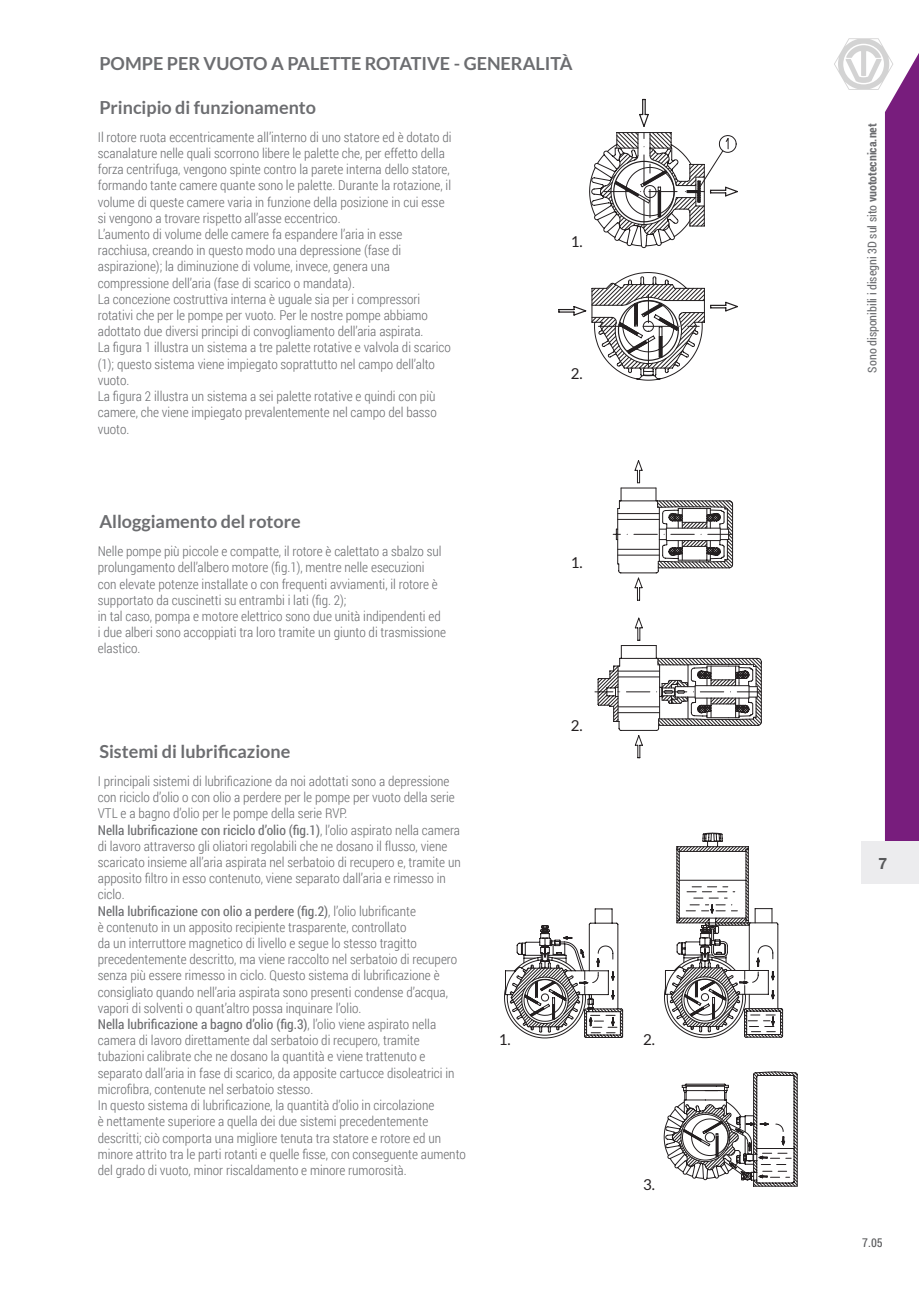
<style>
.page{position:relative;width:919px;height:1289px;background:#fff}
.page>*{position:absolute;margin:0;border:0;box-sizing:border-box;transform-origin:0 0}
.t1{font:700 18px "Lato";color:#6c6d70}
.t2{font:700 15.75px "Helvetica Neue LT Std";color:#57585a}
.t3{font:15px "Lato";color:#231f20}
.t4{font:300 13.5px/16.2px "Roboto Condensed";color:#6c6d70}
.t5{font:12px "Roboto Condensed";color:#6c6d70}
.t6{font:12px "Roboto Condensed";color:#57585a}
.s1{font-weight:400}
.s2{font-weight:700}
</style>
<div class="page">
<div style="left:861px;top:840px;width:57px;height:43px;background:#ececee"></div>
<svg style="left:589px;top:98px;width:149px;height:151px"></svg>
<svg style="left:558px;top:272px;width:180px;height:109px"></svg>
<svg style="left:594px;top:617px;width:168px;height:142px"></svg>
<svg style="left:834px;top:38px;width:84px;height:803px"></svg>
<svg style="left:612px;top:460px;width:122px;height:141px"></svg>
<svg style="left:504px;top:908px;width:120px;height:130px"></svg>
<svg style="left:664px;top:832px;width:120px;height:206px"></svg>
<svg style="left:663px;top:1071px;width:135px;height:115px"></svg>
<h1 class="t1" style="left:99px;top:53px;width:475px">POMPE PER VUOTO A PALETTE ROTATIVE - GENERALITÀ</h1>
<h1 class="t1" style="left:99px;top:97px;width:218px">Principio di funzionamento</h1>
<p class="t4" style="left:98px;top:128px;width:355px">Il rotore ruota eccentricamente all’interno di uno statore ed è dotato di scanalature nelle quali scorrono libere le palette che, per effetto della forza centrifuga, vengono spinte contro la parete interna dello statore, formando tante camere quante sono le palette. Durante la rotazione, il volume di queste camere varia in funzione della posizione in cui esse si vengono a trovare rispetto all’asse eccentrico.<br>L’aumento di volume delle camere fa espandere l’aria in esse racchiusa, creando in questo modo una depressione (fase di aspirazione); la diminuzione di volume, invece, genera una compressione dell’aria (fase di scarico o mandata).<br>La concezione costruttiva interna è uguale sia per i compressori rotativi che per le pompe per vuoto. Per le nostre pompe abbiamo adottato due diversi principi di convogliamento dell’aria aspirata.<br>La figura 1 illustra un sistema a tre palette rotative e valvola di scarico (1); questo sistema viene impiegato soprattutto nel campo dell’alto vuoto.<br>La figura 2 illustra un sistema a sei palette rotative e quindi con più camere, che viene impiegato prevalentemente nel campo del basso vuoto.</p>
<h1 class="t1" style="left:99px;top:511px;width:203px">Alloggiamento del rotore</h1>
<p class="t4" style="left:98px;top:542px;width:349px">Nelle pompe più piccole e compatte, il rotore è calettato a sbalzo sul prolungamento dell’albero motore (fig.1), mentre nelle esecuzioni con elevate potenze installate o con frequenti avviamenti, il rotore è supportato da cuscinetti su entrambi i lati (fig. 2);<br>in tal caso, pompa e motore elettrico sono due unità indipendenti ed i due alberi sono accoppiati tra loro tramite un giunto di trasmissione elastico.</p>
<h1 class="t1" style="left:99px;top:741px;width:192px">Sistemi di lubrificazione</h1>
<p class="t4" style="left:98px;top:772px;width:369px">I principali sistemi di lubrificazione da noi adottati sono a depressione con riciclo d’olio o con olio a perdere per le pompe per vuoto della serie VTL e a bagno d’olio per le pompe della serie RVP.<br><span class="s1">Nella lubrificazione con riciclo d’olio (fig.1)</span>, l’olio aspirato nella camera di lavoro attraverso gli oliatori regolabili che ne dosano il flusso, viene scaricato insieme all’aria aspirata nel serbatoio di recupero e, tramite un apposito filtro in esso contenuto, viene separato dall’aria e rimesso in ciclo.<br><span class="s1">Nella lubrificazione con olio a perdere (fig.2)</span>, l’olio lubrificante<br>è contenuto in un apposito recipiente trasparente, controllato<br>da un interruttore magnetico di livello e segue lo stesso tragitto precedentemente descritto, ma viene raccolto nel serbatoio di recupero senza più essere rimesso in ciclo. Questo sistema di lubrificazione è consigliato quando nell’aria aspirata sono presenti condense d’acqua, vapori di solventi o quant’altro possa inquinare l’olio.<br><span class="s1">Nella lubrificazione a bagno d’olio (fig.3)</span>, l’olio viene aspirato nella camera di lavoro direttamente dal serbatoio di recupero, tramite tubazioni calibrate che ne dosano la quantità e viene trattenuto e separato dall’aria in fase di scarico, da apposite cartucce disoleatrici in microfibra, contenute nel serbatoio stesso.<br>In questo sistema di lubrificazione, la quantità d’olio in circolazione<br>è nettamente superiore a quella dei due sistemi precedentemente descritti; ciò comporta una migliore tenuta tra statore e rotore ed un minore attrito tra le parti rotanti e quelle fisse, con conseguente aumento del grado di vuoto, minor riscaldamento e minore rumorosità.</p>
<p class="t3" style="left:499px;top:1030px;width:13px">1.</p>
<p class="t3" style="left:571px;top:233px;width:13px">1.</p>
<p class="t3" style="left:571px;top:365px;width:13px">2.</p>
<p class="t3" style="left:571px;top:554px;width:13px">1.</p>
<p class="t3" style="left:571px;top:717px;width:13px">2.</p>
<p class="t3" style="left:643px;top:1030px;width:13px">2.</p>
<p class="t3" style="left:643px;top:1176px;width:13px">3.</p>
<p class="t5" style="left:863px;top:372px;width:251px;rotate:-90deg">Sono disponibili i disegni 3D sul sito <span class="s2">vuototecnica.net</span></p>
<p class="t2" style="left:878px;top:853px;width:10px">7</p>
<p class="t6" style="left:862px;top:1234px;width:22px">7.05</p>
</div>
